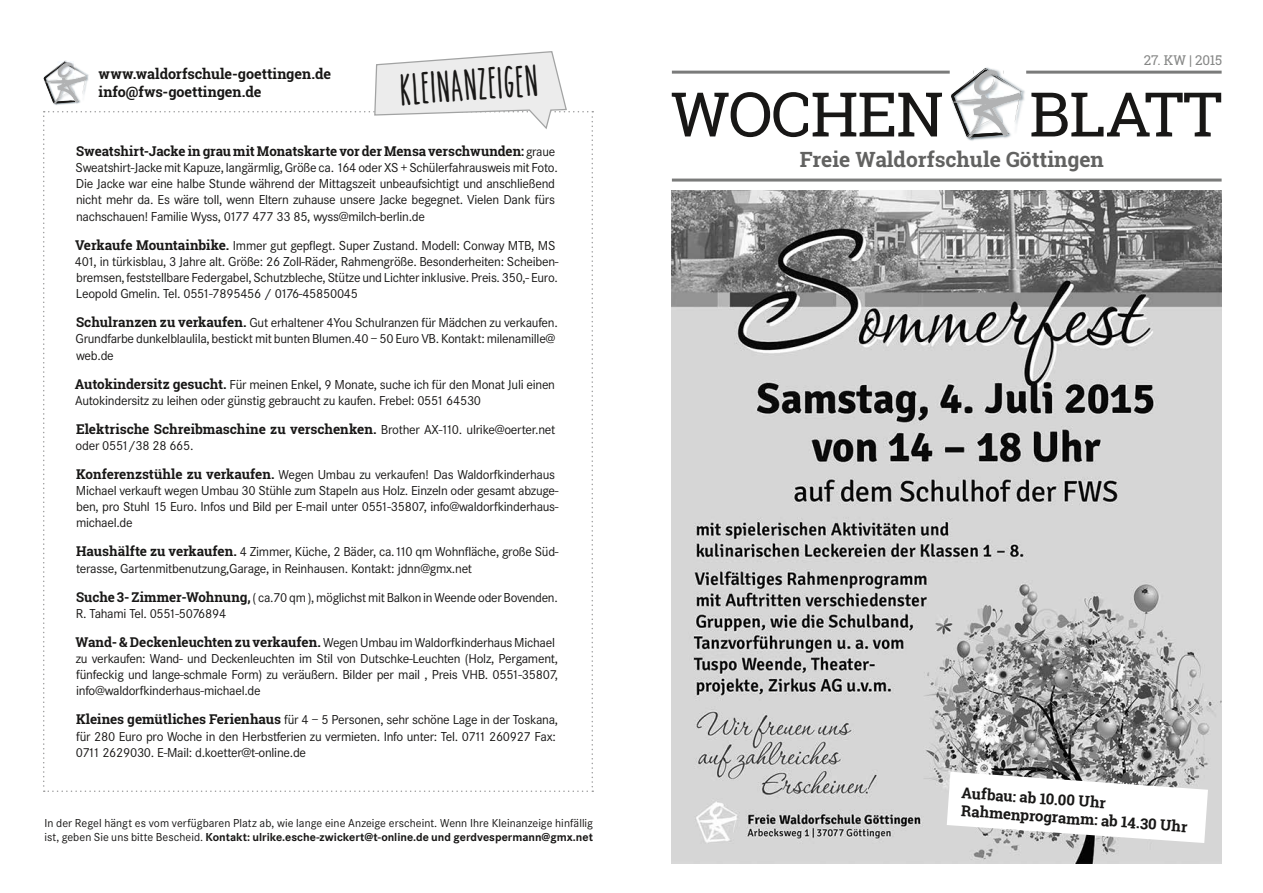
<style>
.page{position:relative;width:1263px;height:893px;background:#fff}
.page>*{position:absolute;margin:0;border:0;box-sizing:border-box;transform-origin:0 0}
.t1{font:61.5px "Roboto Slab";letter-spacing:-.02em;color:#181716}
.t2{font:30.45px "The Skinnybold";color:#181716}
.t3{font:700 21px "Roboto Slab";color:#626261}
.t4{font:700 15px/18px "Roboto Slab";color:#181716}
.t5{font:700 14.4px/18px "Roboto Slab";color:#181716}
.t6{font:13.5px/16.2px "Corporate S";letter-spacing:-.02em;color:#181716}
.t7{font:700 13.5px "Roboto Slab";letter-spacing:-.005em;color:#181716}
.t8{font:13.5px "Roboto Slab";letter-spacing:-.01em;color:#868786}
.t9{font:12px/14.4px "Corporate S";color:#181716}
.s1{font-family:"Corporate S";font-weight:400}
.s2{font-family:"Roboto Slab";font-weight:700}
.s3{font-weight:700}
</style>
<div class="page">
<hr style="left:672px;top:71px;width:549px;height:3px;background:#7a7b7a">
<hr style="left:672px;top:179px;width:549px;height:3px;background:#7a7b7a">
<img style="left:1022px;top:90px;width:3px;height:12px">
<svg style="left:951px;top:68px;width:71px;height:72px"></svg>
<svg style="left:43px;top:51px;width:550px;height:741px"></svg>
<img style="left:672px;top:190px;width:549px;height:673px">
<svg style="left:947px;top:772px;width:261px;height:71px"></svg>
<p class="t5" style="left:99px;top:65px;width:234px">www.waldorfschule-goettingen.de info@fws-goettingen.de</p>
<h2 class="t2" style="left:401px;top:73px;width:141px;rotate:-4deg">Kleinanzeigen</h2>
<p class="t7" style="left:76px;top:142px;width:481px">Sweatshirt-Jacke in grau mit Monatskarte vor der Mensa verschwunden: <span class="s1">graue</span></p>
<p class="t6" style="left:76px;top:160px;width:484px">Sweatshirt-Jacke mit Kapuze, langärmlig, Größe ca. 164 oder XS + Schülerfahrausweis mit Foto.<br>Die Jacke war eine halbe Stunde während der Mittagszeit unbeaufsichtigt und anschließend nicht mehr da. Es wäre toll, wenn Eltern zuhause unsere Jacke begegnet. Vielen Dank fürs nachschauen! Familie Wyss, 0177 477 33 85, wyss@milch-berlin.de</p>
<p class="t6" style="left:75px;top:237px;width:485px"><span class="s2">Verkaufe Mountainbike.</span> Immer gut gepflegt. Super Zustand. Modell: Conway MTB, MS 401, in türkisblau, 3 Jahre alt. Größe: 26 Zoll-Räder, Rahmengröße. Besonderheiten: Scheiben&shy;bremsen, feststellbare Federgabel, Schutzbleche, Stütze und Lichter inklusive. Preis. 350,- Euro.<br>Leopold Gmelin. Tel. 0551-7895456 / 0176-45850045</p>
<p class="t6" style="left:76px;top:315px;width:484px"><span class="s2">Schulranzen zu verkaufen.</span> Gut erhaltener 4You Schulranzen für Mädchen zu verkaufen.<br>Grundfarbe dunkelblaulila, bestickt mit bunten Blumen.40 – 50 Euro VB. Kontakt: milenamille@ web.de</p>
<p class="t6" style="left:75px;top:376px;width:482px"><span class="s2">Autokindersitz gesucht.</span> Für meinen Enkel, 9 Monate, suche ich für den Monat Juli einen<br>Autokindersitz zu leihen oder günstig gebraucht zu kaufen. Frebel: 0551 64530</p>
<p class="t7" style="left:76px;top:420px;width:481px">Elektrische Schreibmaschine zu verschenken. <span class="s1">Brother AX-110. ulrike@oerter.net</span></p>
<p class="t6" style="left:76px;top:431px;width:481px;line-height:29px">oder 0551/38 28 665.<br><span class="s2">Konferenzstühle zu verkaufen.</span> Wegen Umbau zu verkaufen! Das Waldorfkinderhaus</p>
<p class="t6" style="left:76px;top:483px;width:484px;text-align:justify">Michael verkauft wegen Umbau 30 Stühle zum Stapeln aus Holz. Einzeln oder gesamt abzuge&shy;ben, pro Stuhl 15 Euro. Infos und Bild per E-mail unter 0551-35807, info@waldorfkinderhaus&shy;michael.de</p>
<p class="t6" style="left:76px;top:544px;width:484px"><span class="s2">Haushälfte zu verkaufen.</span> 4 Zimmer, Küche, 2 Bäder, ca.110 qm Wohnfläche, große Süd&shy;terasse, Gartenmitbenutzung,Garage, in Reinhausen. Kontakt: jdnn@gmx.net</p>
<p class="t6" style="left:76px;top:589px;width:483px"><span class="s2">Suche 3- Zimmer-Wohnung,</span> ( ca.70 qm ), möglichst mit Balkon in Weende oder Bovenden.<br>R. Tahami Tel. 0551-5076894</p>
<p class="t6" style="left:76px;top:634px;width:484px"><span class="s2">Wand- &amp; Deckenleuchten zu verkaufen.</span> Wegen Umbau im Waldorfkinderhaus Michael zu verkaufen: Wand- und Deckenleuchten im Stil von Dutschke-Leuchten (Holz, Pergament, fünfeckig und lange-schmale Form) zu veräußern. Bilder per mail , Preis VHB. 0551-35807, info@waldorfkinderhaus-michael.de</p>
<p class="t6" style="left:76px;top:712px;width:484px"><span class="s2">Kleines gemütliches Ferienhaus</span> für 4 – 5 Personen, sehr schöne Lage in der Toskana, für 280 Euro pro Woche in den Herbstferien zu vermieten. Info unter: Tel. 0711 260927 Fax:<br>0711 2629030. E-Mail: d.koetter@t-online.de</p>
<p class="t9" style="left:44px;top:816px;width:550px">In der Regel hängt es vom verfügbaren Platz ab, wie lange eine Anzeige erscheint. Wenn Ihre Kleinanzeige hinfällig ist, geben Sie uns bitte Bescheid. <span class="s3">Kontakt: ulrike.esche-zwickert@t-online.de und gerdvespermann@gmx.net</span></p>
<p class="t8" style="left:1144px;top:51px;width:80px">27. KW | 2015</p>
<h1 class="t1" style="left:671px;top:72px;width:275px">WOCHEN</h1>
<h1 class="t1" style="left:1029px;top:72px;width:195px">BLATT</h1>
<h3 class="t3" style="left:800px;top:145px;width:305px">Freie Waldorfschule Göttingen</h3>
<p class="t4" style="left:962px;top:783px;width:229px;rotate:4deg">Aufbau: ab 10.00 Uhr<br>Rahmenprogramm: ab 14.30 Uhr</p>
</div>
